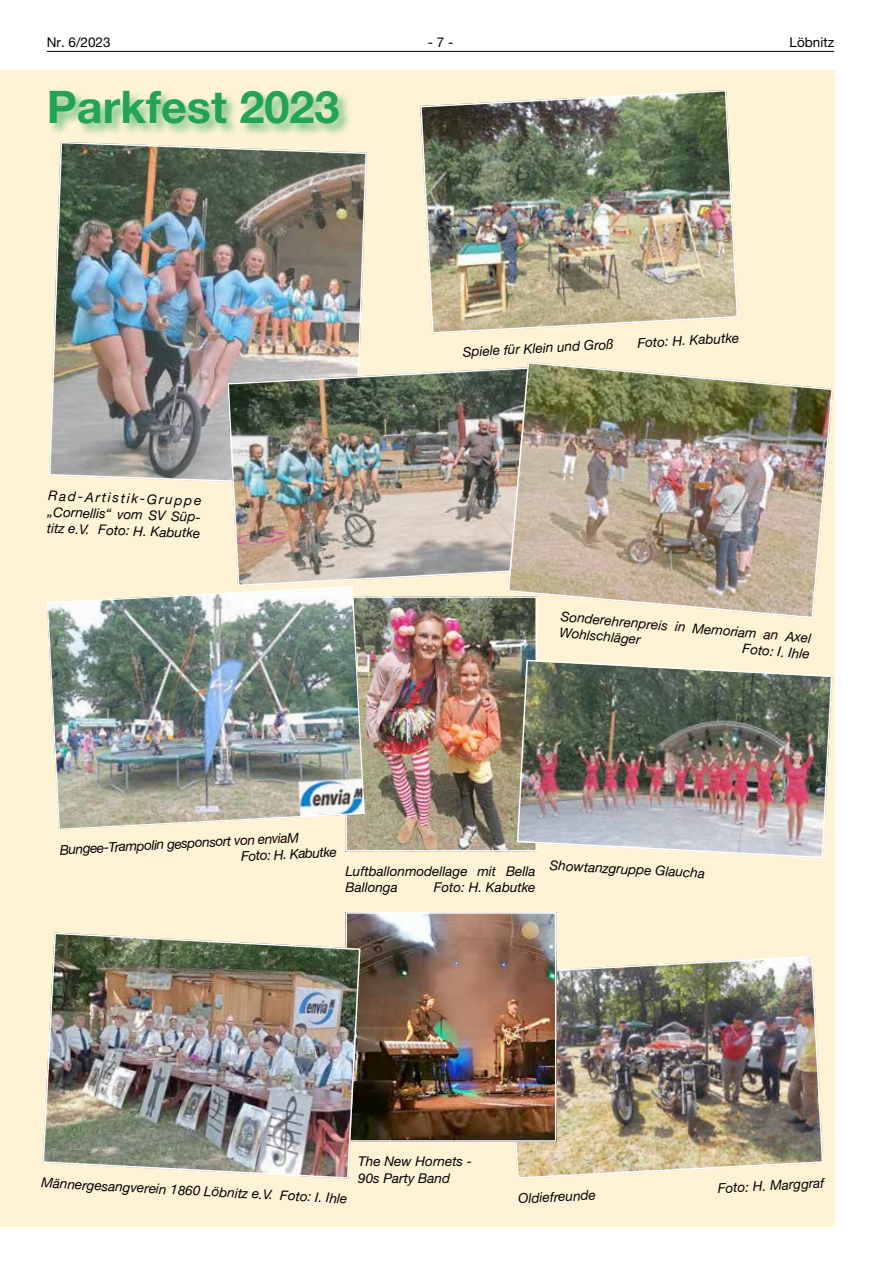
<style>
.page{position:relative;width:881px;height:1263px;background:#fff}
.page>*{position:absolute;margin:0;border:0;box-sizing:border-box;transform-origin:0 0}
.t1{font:700 45px "Helvetica Neue LT";color:#22a355}
.t2{font:italic 13.5px/16.2px "Helvetica Neue LT";color:#000}
.t3{font:13.5px "Helvetica Neue LT";color:#000}
</style>
<div class="page">
<hr style="left:47px;top:51px;width:786px;height:1px;background:#000">
<div style="left:0;top:70px;width:833px;height:1157px;background:#fff3d6"></div>
<div style="left:48px;top:89px;width:304px;height:49px;background:#22a355;opacity:.6"></div>
<img style="left:52px;top:145px;width:312px;height:337px">
<div style="left:49px;top:142px;width:318px;height:344px;border:2px solid #fff;border-radius:11px"></div>
<img style="left:420px;top:90px;width:318px;height:244px">
<img style="left:348px;top:599px;width:185px;height:249px">
<div style="left:345px;top:596px;width:191px;height:255px;border:2px solid #fff"></div>
<img style="left:47px;top:587px;width:318px;height:243px">
<img style="left:226px;top:366px;width:280px;height:221px">
<img style="left:516px;top:659px;width:316px;height:199px">
<img style="left:515px;top:955px;width:308px;height:224px">
<img style="left:506px;top:362px;width:327px;height:257px">
<img style="left:348px;top:915px;width:205px;height:224px">
<div style="left:345px;top:912px;width:211px;height:230px;border:2px solid #fff"></div>
<img style="left:42px;top:932px;width:319px;height:247px">
<p class="t3" style="left:47px;top:34px;width:65px">Nr. 6/2023</p>
<p class="t3" style="left:427px;top:34px;width:27px">- 7 -</p>
<p class="t3" style="left:789px;top:34px;width:46px">Löbnitz</p>
<h1 class="t1" style="left:47px;top:79px;width:294px">Parkfest 2023</h1>
<p class="t2" style="left:49px;top:487px;width:156px;text-align:justify;rotate:2deg">Rad-Artistik-Gruppe „Cornellis“ vom SV Süp&shy;titz e.V. Foto: H. Kabutke</p>
<p class="t2" style="left:462px;top:344px;width:152px;rotate:-3deg">Spiele für Klein und Groß</p>
<p class="t2" style="left:636px;top:334px;width:103px;rotate:-3deg">Foto: H. Kabutke</p>
<p class="t2" style="left:561px;top:608px;width:252px;rotate:5deg">Sonderehrenpreis in Memoriam an Axel<br>Wohlschläger</p>
<p class="t2" style="left:743px;top:640px;width:69px;rotate:5deg">Foto: I. Ihle</p>
<p class="t2" style="left:240px;top:832px;width:97px;text-indent:-181px;rotate:-3deg">Bungee-Trampolin gesponsort von enviaM<br>Foto: H. Kabutke</p>
<p class="t2" style="left:345px;top:863px;width:191px">Luftballonmodellage mit Bella<br>Ballonga</p>
<p class="t2" style="left:433px;top:879px;width:103px">Foto: H. Kabutke</p>
<p class="t2" style="left:550px;top:857px;width:157px;rotate:3deg">Showtanzgruppe Glaucha</p>
<p class="t2" style="left:358px;top:1153px;width:115px">The New Hornets -</p>
<p class="t2" style="left:42px;top:1174px;width:233px;rotate:3deg">Männergesangverein 1860 Löbnitz e.V.</p>
<p class="t2" style="left:358px;top:1169px;width:93px">90s Party Band</p>
<p class="t2" style="left:280px;top:1187px;width:69px;rotate:3deg">Foto: I. Ihle</p>
<p class="t2" style="left:517px;top:1190px;width:79px;rotate:-3deg">Oldiefreunde</p>
<p class="t2" style="left:717px;top:1180px;width:108px;rotate:-3deg">Foto: H. Marggraf</p>
</div>
